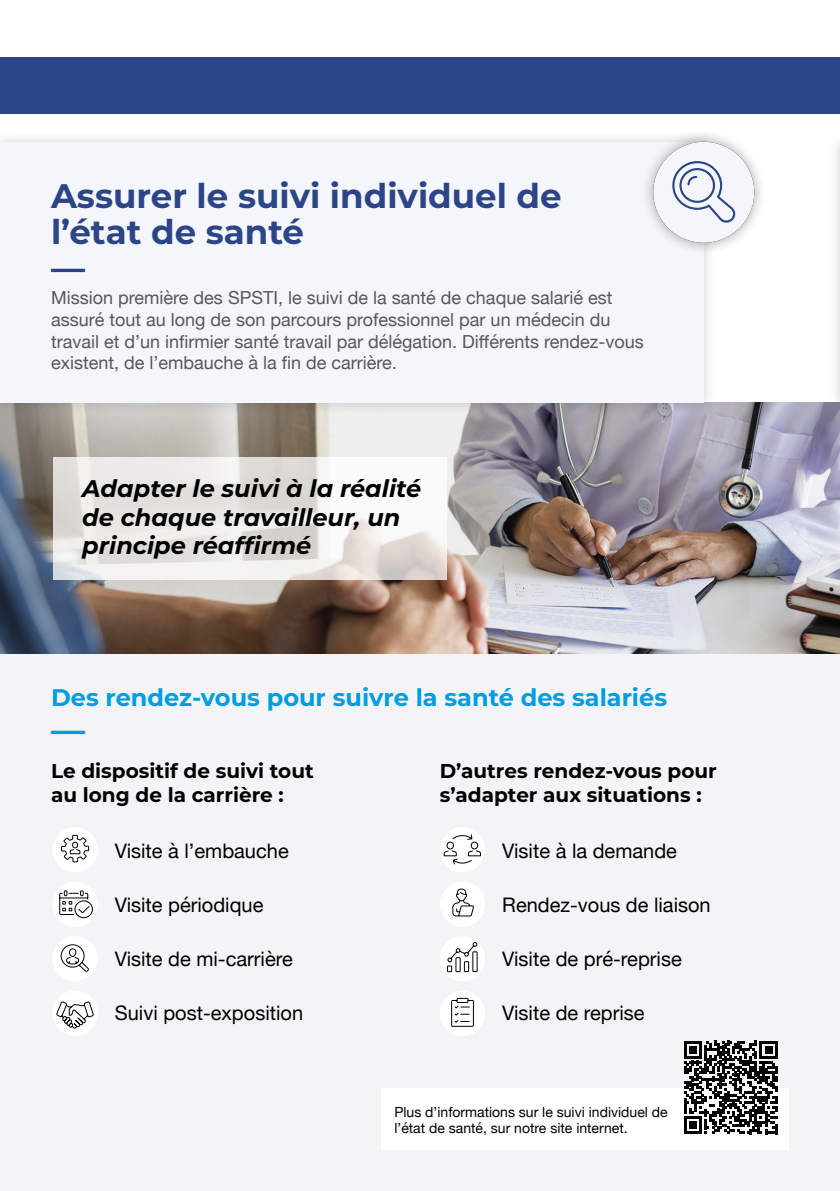
<style>
.page{position:relative;width:840px;height:1191px;background:#fff}
.page>*{position:absolute;margin:0;border:0;box-sizing:border-box;transform-origin:0 0}
.t1{font:700 34px/36px "Montserrat";color:#2c4586}
.t2{font:700 34px "Montserrat";color:#009de0}
.t3{font:italic 700 24px/28.8px "Montserrat";color:#000}
.t4{font:700 24px "Montserrat";color:#009de0}
.t5{font:20px "Helvetica Neue";color:#000}
.t6{font:700 20px/24px "Montserrat";color:#000}
.t7{font:18px/21.6px "Helvetica Neue";color:#585857}
.t8{font:14px/16.8px "Helvetica Neue";color:#000}
</style>
<div class="page">
<div style="left:0;top:653px;width:839px;height:538px;background:#f4f4f7"></div>
<div style="left:381px;top:1088px;width:407px;height:61px;background:#fff"></div>
<div style="left:439px;top:827px;width:46px;height:45px;background:#fff;border-radius:50%"></div>
<div style="left:52px;top:827px;width:46px;height:45px;background:#fff;border-radius:50%"></div>
<div style="left:439px;top:881px;width:46px;height:46px;background:#fff;border-radius:50%"></div>
<div style="left:52px;top:881px;width:46px;height:46px;background:#fff;border-radius:50%"></div>
<div style="left:439px;top:936px;width:46px;height:45px;background:#fff;border-radius:50%"></div>
<div style="left:52px;top:936px;width:46px;height:45px;background:#fff;border-radius:50%"></div>
<div style="left:439px;top:990px;width:46px;height:46px;background:#fff;border-radius:50%"></div>
<div style="left:52px;top:990px;width:46px;height:46px;background:#fff;border-radius:50%"></div>
<svg style="left:446px;top:942px;width:32px;height:30px"></svg>
<svg style="left:60px;top:944px;width:29px;height:28px"></svg>
<svg style="left:59px;top:890px;width:34px;height:28px"></svg>
<svg style="left:61px;top:834px;width:29px;height:28px"></svg>
<img style="left:0;top:403px;width:839px;height:250px">
<div style="left:826px;top:129px;width:13px;height:286px;background:#fafafa"></div>
<hr style="left:839px;top:142px;width:1px;height:261px;background:#f5f6fb">
<div style="left:0;top:129px;width:716px;height:286px;background:#000;opacity:.18"></div>
<div style="left:0;top:142px;width:703px;height:261px;background:#f5f6fb"></div>
<svg style="left:452px;top:888px;width:22px;height:29px"></svg>
<svg style="left:443px;top:834px;width:38px;height:31px"></svg>
<svg style="left:451px;top:997px;width:23px;height:30px"></svg>
<svg style="left:56px;top:1001px;width:38px;height:28px"></svg>
<div style="left:636px;top:127px;width:134px;height:134px;background:#000;opacity:.22"></div>
<svg style="left:684px;top:1040px;width:93px;height:94px"></svg>
<div style="left:0;top:57px;width:839px;height:56px;background:#2c4586"></div>
<svg style="left:54px;top:457px;width:392px;height:123px"></svg>
<h1 class="t1" style="left:51px;top:177px;width:511px">Assurer le suivi individuel de l’état de santé<br>—</h1>
<p class="t7" style="left:51px;top:288px;width:594px">Mission première des SPSTI, le suivi de la santé de chaque salarié est assuré tout au long de son parcours professionnel par un médecin du travail et d’un infirmier santé travail par délégation. Différents rendez-vous existent, de l’embauche à la fin de carrière.</p>
<h2 class="t3" style="left:82px;top:473px;width:340px">Adapter le suivi à la réalité de chaque travailleur, un principe réaffirmé</h2>
<h2 class="t4" style="left:51px;top:681px;width:617px">Des rendez-vous pour suivre la santé des salariés</h2>
<h1 class="t2" style="left:51px;top:707px;width:35px">—</h1>
<p class="t6" style="left:51px;top:758px;width:264px">Le dispositif de suivi tout au long de la carrière :</p>
<p class="t5" style="left:115px;top:837px;width:175px">Visite à l’embauche</p>
<p class="t5" style="left:115px;top:891px;width:150px">Visite périodique</p>
<p class="t5" style="left:115px;top:945px;width:179px">Visite de mi-carrière</p>
<p class="t5" style="left:115px;top:999px;width:190px">Suivi post-exposition</p>
<p class="t6" style="left:439px;top:758px;width:278px">D’autres rendez-vous pour s’adapter aux situations :</p>
<p class="t5" style="left:502px;top:837px;width:176px">Visite à la demande</p>
<p class="t5" style="left:502px;top:891px;width:210px">Rendez-vous de liaison</p>
<p class="t5" style="left:502px;top:945px;width:181px">Visite de pré-reprise</p>
<p class="t5" style="left:502px;top:999px;width:144px">Visite de reprise</p>
<p class="t8" style="left:394px;top:1104px;width:275px">Plus d’informations sur le suivi individuel de l’état de santé, sur notre site internet.</p>
</div>
